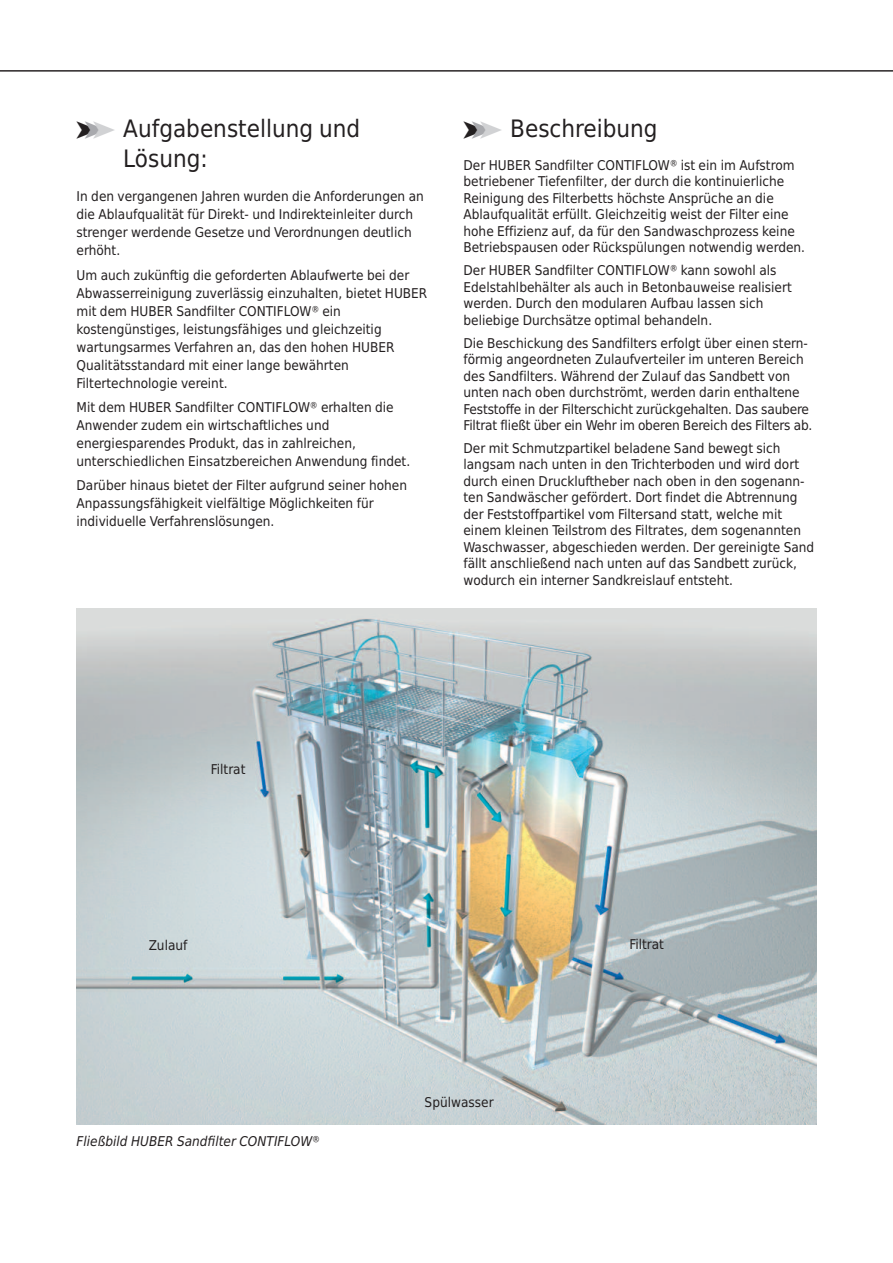
<style>
.page{position:relative;width:893px;height:1263px;background:#fff}
.page>*{position:absolute;margin:0;border:0;box-sizing:border-box;transform-origin:0 0}
.t1{font:24px/30px "Huber Tec";color:#231f20}
.t2{font:13.5px/16.5px "Huber Tec";color:#231f20}
.t3{font:italic 13.5px "Huber Tec";color:#231f20}
.s1{color:#a8a9ad}
.s2{color:#d1d2d4}
</style>
<div class="page">
<hr style="left:0;top:71px;width:893px;height:1px;background:#231f20">
<img style="left:77px;top:608px;width:739px;height:517px">
<h1 class="t1" style="left:123px;top:114px;width:239px;text-indent:-47px">➤<span class="s1">➤</span><span class="s2">➤</span> Aufgabenstellung und<br>Lösung:</h1>
<p class="t2" style="left:77px;top:188px;width:349px;line-height:18px">In den vergangenen Jahren wurden die Anforderungen an die Ablaufqualität für Direkt- und Indirekteinleiter durch strenger werdende Gesetze und Verordnungen deutlich erhöht.</p>
<p class="t2" style="left:77px;top:266px;width:352px;line-height:18px">Um auch zukünftig die geforderten Ablaufwerte bei der Abwasserreinigung zuverlässig einzuhalten, bietet HUBER mit dem HUBER Sandfilter CONTIFLOW® ein kostengünstiges, leistungsfähiges und gleichzeitig wartungsarmes Verfahren an, das den hohen HUBER Qualitätsstandard mit einer lange bewährten Filtertechnologie vereint.</p>
<p class="t2" style="left:77px;top:398px;width:335px;line-height:18px">Mit dem HUBER Sandfilter CONTIFLOW® erhalten die Anwender zudem ein wirtschaftliches und energiesparendes Produkt, das in zahlreichen, unterschiedlichen Einsatzbereichen Anwendung findet.</p>
<p class="t2" style="left:77px;top:477px;width:332px;line-height:18px">Darüber hinaus bietet der Filter aufgrund seiner hohen<br>Anpassungsfähigkeit vielfältige Möglichkeiten für individuelle Verfahrenslösungen.</p>
<h1 class="t1" style="left:463px;top:114px;width:196px">➤<span class="s1">➤</span><span class="s2">➤</span> Beschreibung</h1>
<p class="t2" style="left:463px;top:157px;width:343px">Der HUBER Sandfilter CONTIFLOW® ist ein im Aufstrom betriebener Tiefenfilter, der durch die kontinuierliche Reinigung des Filterbetts höchste Ansprüche an die Ablaufqualität erfüllt. Gleichzeitig weist der Filter eine hohe Effizienz auf, da für den Sandwaschprozess keine Betriebspausen oder Rückspülungen notwendig werden.</p>
<p class="t2" style="left:463px;top:262px;width:330px">Der HUBER Sandfilter CONTIFLOW® kann sowohl als Edelstahlbehälter als auch in Betonbauweise realisiert werden. Durch den modularen Aufbau lassen sich beliebige Durchsätze optimal behandeln.</p>
<p class="t2" style="left:463px;top:335px;width:350px">Die Beschickung des Sandfilters erfolgt über einen stern&shy;förmig angeordneten Zulaufverteiler im unteren Bereich des Sandfilters. Während der Zulauf das Sandbett von unten nach oben durchströmt, werden darin enthaltene Feststoffe in der Filterschicht zurückgehalten. Das saubere Filtrat fließt über ein Wehr im oberen Bereich des Filters ab.</p>
<p class="t2" style="left:463px;top:440px;width:352px">Der mit Schmutzpartikel beladene Sand bewegt sich langsam nach unten in den Trichterboden und wird dort durch einen Druckluftheber nach oben in den sogenann&shy;ten Sandwäscher gefördert. Dort findet die Abtrennung der Feststoffpartikel vom Filtersand statt, welche mit einem kleinen Teilstrom des Filtrates, dem sogenannten Waschwasser, abgeschieden werden. Der gereinigte Sand fällt anschließend nach unten auf das Sandbett zurück, wodurch ein interner Sandkreislauf entsteht.</p>
<p class="t2" style="left:211px;top:761px;width:36px">Filtrat</p>
<p class="t2" style="left:149px;top:937px;width:40px">Zulauf</p>
<p class="t2" style="left:629px;top:936px;width:36px">Filtrat</p>
<p class="t3" style="left:77px;top:1133px;width:245px">Fließbild HUBER Sandfilter CONTIFLOW®</p>
<p class="t2" style="left:425px;top:1094px;width:71px">Spülwasser</p>
</div>
